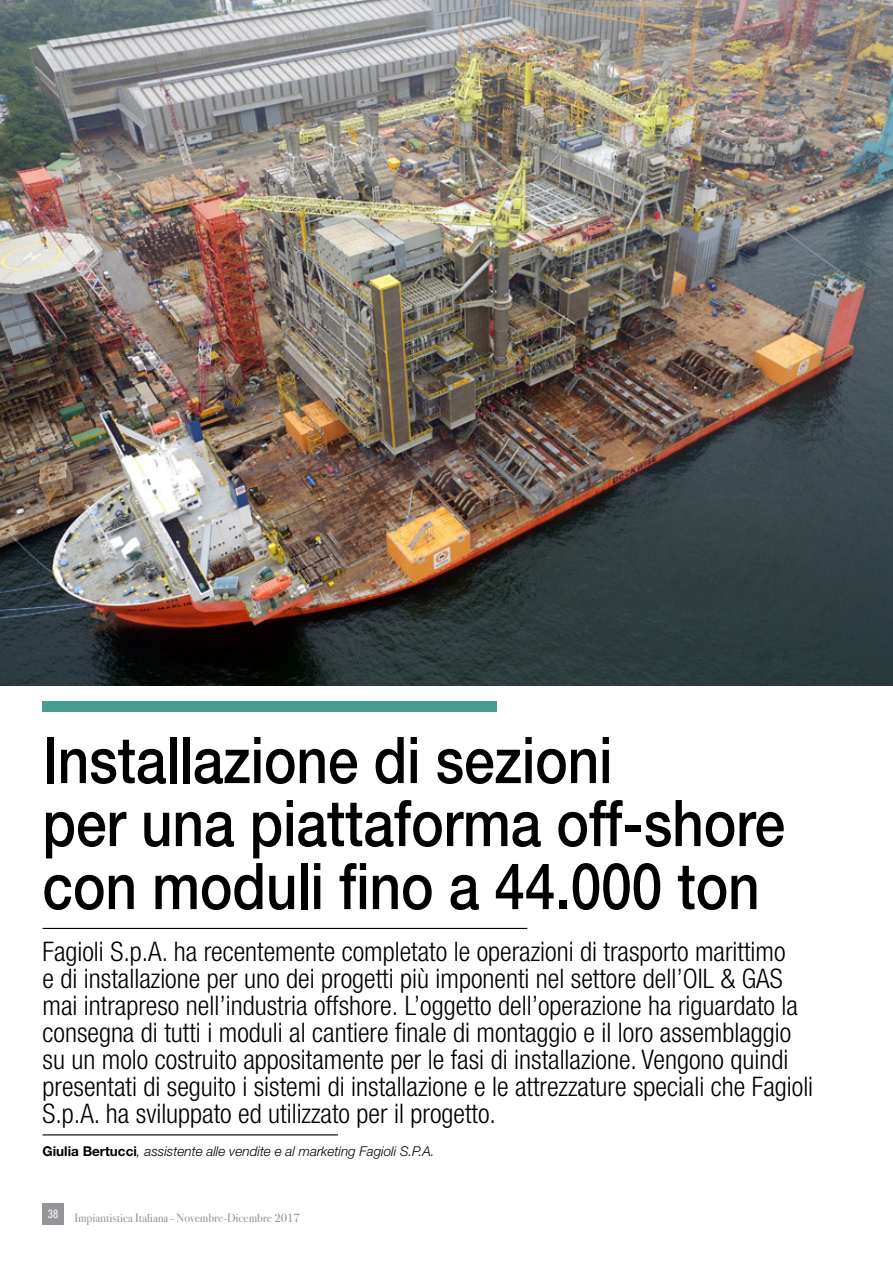
<style>
.page{position:relative;width:893px;height:1263px;background:#fff}
.page>*{position:absolute;margin:0;border:0;box-sizing:border-box;transform-origin:0 0}
.t1{font:500 64.5px/63px "Helvetica Neue LT Std";color:#000;scale:.85 1}
.t2{font:300 condensed 27px/27px "Helvetica Neue LT Std";color:#000}
.t3{font:italic 300 13.5px "Helvetica Neue LT Std";color:#000}
.t4{font:12px "Bodoni Svty Two ITCTT";color:#939598}
.t5{font:condensed 12px "Helvetica Neue LT Std";color:#fff;scale:.9 1}
.s1{font-weight:700;font-style:normal}
</style>
<div class="page">
<div style="left:43px;top:1203px;width:21px;height:22px;background:#939598"></div>
<div style="left:43px;top:701px;width:454px;height:11px;background:#469e90"></div>
<img style="left:0;top:0;width:893px;height:686px">
<hr style="left:43px;top:928px;width:484px;height:1px;background:#000">
<hr style="left:43px;top:1134px;width:295px;height:1px;background:#000">
<h1 class="t1" style="left:43px;top:728px;width:875px">Installazione di sezioni<br>per una piattaforma off-shore con moduli fino a 44.000 ton</h1>
<p class="t2" style="left:43px;top:938px;width:772px">Fagioli S.p.A. ha recentemente completato le operazioni di trasporto marittimo<br>e di installazione per uno dei progetti più imponenti nel settore dell’OIL &amp; GAS mai intrapreso nell’industria offshore. L’oggetto dell’operazione ha riguardato la consegna di tutti i moduli al cantiere finale di montaggio e il loro assemblaggio su un molo costruito appositamente per le fasi di installazione. Vengono quindi presentati di seguito i sistemi di installazione e le attrezzature speciali che Fagioli S.p.A. ha sviluppato ed utilizzato per il progetto.</p>
<p class="t3" style="left:43px;top:1143px;width:394px"><span class="s1">Giulia Bertucci</span>, assistente alle vendite e al marketing Fagioli S.P.A.</p>
<p class="t5" style="left:48px;top:1207px;width:13px">38</p>
<p class="t4" style="left:74px;top:1208px;width:227px">Impiantistica Italiana - Novembre-Dicembre 2017</p>
</div>
